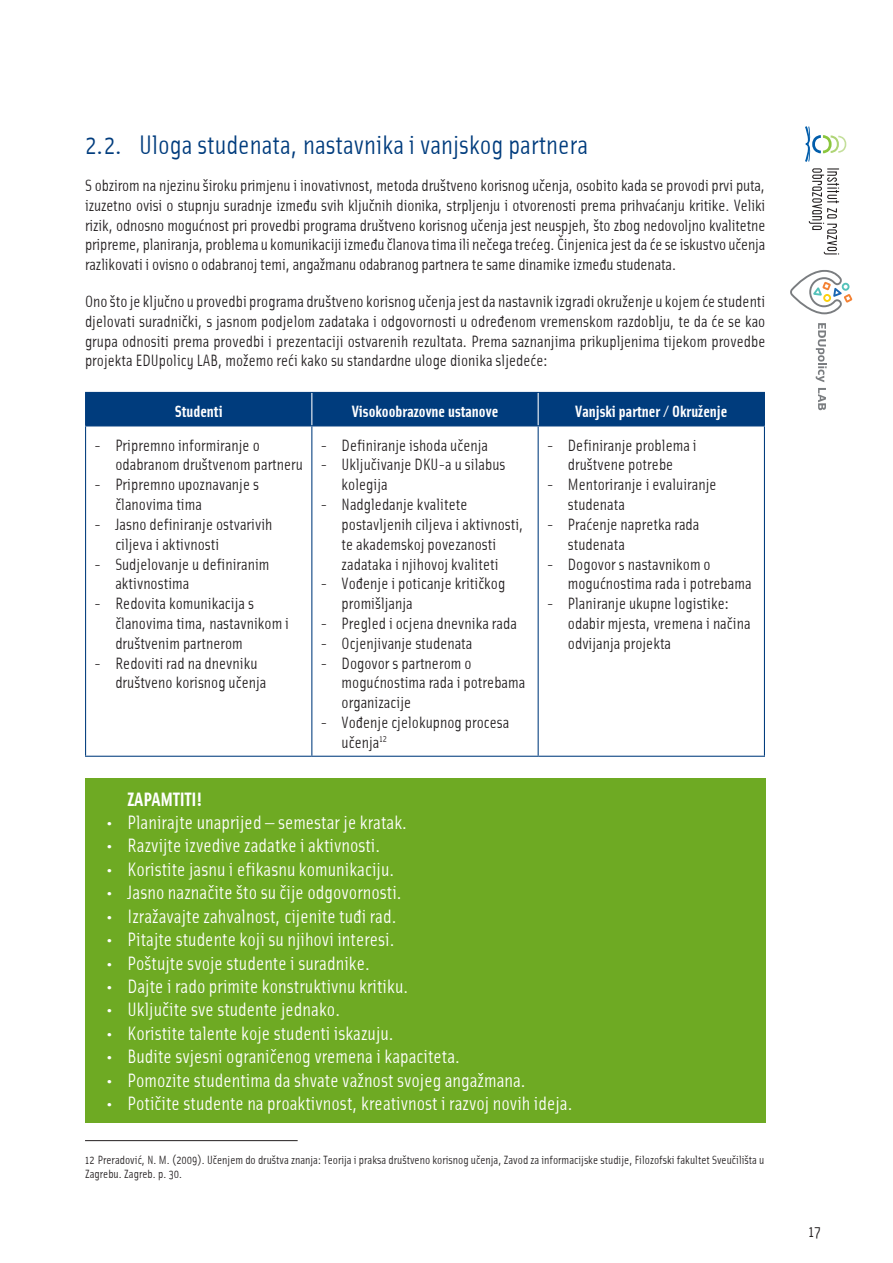
<style>
.page{position:relative;width:893px;height:1263px;background:#fff}
.page>*{position:absolute;margin:0;border:0;box-sizing:border-box;transform-origin:0 0}
.podnaslov{font:27px "Solex HR";color:#003c7d}
.zapamtiti{font:19.5px "Solex HR";color:#fff}
.zapamtiti-2{font:19.5px "Solex HR Bold";color:#fff}
.tekst{font:16.5px/19.8px "Solex HR";color:#231f20;text-align:justify}
.teblica{font:16.5px/19.8px "Solex HR";color:#231f20}
.tekst-2{font:16.5px "Solex HR Bold";color:#fff}
.fusnota{font:12px/14.4px "Solex HR";color:#231f20}
</style>
<div class="page">
<svg style="left:805px;top:126px;width:41px;height:36px"></svg>
<svg style="left:809px;top:168px;width:30px;height:86px"></svg>
<svg style="left:816px;top:323px;width:11px;height:59px"></svg>
<svg style="left:818px;top:388px;width:8px;height:22px"></svg>
<svg style="left:790px;top:270px;width:62px;height:44px"></svg>
<div style="left:85px;top:778px;width:680px;height:40px;background:#6eaa23"></div>
<div style="left:85px;top:801px;width:680px;height:41px;background:#6eaa23"></div>
<div style="left:85px;top:825px;width:680px;height:40px;background:#6eaa23"></div>
<div style="left:85px;top:848px;width:680px;height:41px;background:#6eaa23"></div>
<div style="left:85px;top:871px;width:680px;height:41px;background:#6eaa23"></div>
<div style="left:85px;top:895px;width:680px;height:40px;background:#6eaa23"></div>
<div style="left:85px;top:918px;width:680px;height:41px;background:#6eaa23"></div>
<div style="left:85px;top:942px;width:680px;height:40px;background:#6eaa23"></div>
<div style="left:85px;top:965px;width:680px;height:41px;background:#6eaa23"></div>
<div style="left:85px;top:988px;width:680px;height:41px;background:#6eaa23"></div>
<div style="left:85px;top:1012px;width:680px;height:40px;background:#6eaa23"></div>
<div style="left:85px;top:1035px;width:680px;height:41px;background:#6eaa23"></div>
<div style="left:85px;top:1059px;width:680px;height:40px;background:#6eaa23"></div>
<div style="left:85px;top:1082px;width:680px;height:41px;background:#6eaa23"></div>
<div style="left:86px;top:393px;width:678px;height:32px;background:#003c7d"></div>
<hr style="left:311px;top:393px;width:1px;height:32px;background:#fff">
<hr style="left:538px;top:393px;width:1px;height:32px;background:#fff">
<hr style="left:85px;top:392px;width:227px;height:1px;background:#003c7d">
<hr style="left:85px;top:393px;width:1px;height:32px;background:#003c7d">
<hr style="left:312px;top:392px;width:226px;height:1px;background:#003c7d">
<hr style="left:538px;top:392px;width:227px;height:1px;background:#003c7d">
<hr style="left:764px;top:393px;width:1px;height:32px;background:#003c7d">
<hr style="left:85px;top:425px;width:227px;height:1px;background:#003c7d">
<hr style="left:85px;top:426px;width:1px;height:330px;background:#003c7d">
<hr style="left:312px;top:425px;width:226px;height:1px;background:#003c7d">
<hr style="left:311px;top:426px;width:1px;height:330px;background:#003c7d">
<hr style="left:538px;top:425px;width:227px;height:1px;background:#003c7d">
<hr style="left:538px;top:426px;width:1px;height:330px;background:#003c7d">
<hr style="left:764px;top:426px;width:1px;height:330px;background:#003c7d">
<hr style="left:85px;top:756px;width:227px;height:1px;background:#003c7d">
<hr style="left:312px;top:756px;width:226px;height:1px;background:#003c7d">
<hr style="left:538px;top:756px;width:227px;height:1px;background:#003c7d">
<hr style="left:85px;top:1140px;width:213px;height:1px;background:#231f20">
<p class="podnaslov" style="left:85px;top:128px;width:505px">2.2. Uloga studenata, nastavnika i vanjskog partnera</p>
<p class="tekst" style="left:85px;top:175px;width:682px">S obzirom na njezinu široku primjenu i inovativnost, metoda društveno korisnog učenja, osobito kada se provodi prvi puta, izuzetno ovisi o stupnju suradnje između svih ključnih dionika, strpljenju i otvorenosti prema prihvaćanju kritike. Veliki rizik, odnosno mogućnost pri provedbi programa društveno korisnog učenja jest neuspjeh, što zbog nedovoljno kvalitetne pripreme, planiranja, problema u komunikaciji između članova tima ili nečega trećeg. Činjenica jest da će se iskustvo učenja razlikovati i ovisno o odabranoj temi, angažmanu odabranog partnera te same dinamike između studenata.</p>
<p class="tekst" style="left:85px;top:291px;width:682px">Ono što je ključno u provedbi programa društveno korisnog učenja jest da nastavnik izgradi okruženje u kojem će studenti djelovati suradnički, s jasnom podjelom zadataka i odgovornosti u određenom vremenskom razdoblju, te da će se kao grupa odnositi prema provedbi i prezentaciji ostvarenih rezultata. Prema saznanjima prikupljenima tijekom provedbe projekta EDUpolicy LAB, možemo reći kako su standardne uloge dionika sljedeće:</p>
<p class="tekst-2" style="left:175px;top:401px;width:49px">Studenti</p>
<p class="tekst-2" style="left:352px;top:401px;width:148px">Visokoobrazovne ustanove</p>
<p class="tekst-2" style="left:575px;top:401px;width:154px">Vanjski partner / Okruženje</p>
<p class="teblica" style="left:115px;top:434px;width:189px;text-indent:-21px">- Pripremno informiranje o odabranom društvenom partneru</p>
<p class="teblica" style="left:115px;top:474px;width:145px;text-indent:-21px">- Pripremno upoznavanje s članovima tima</p>
<p class="teblica" style="left:115px;top:514px;width:159px;text-indent:-21px">- Jasno definiranje ostvarivih ciljeva i aktivnosti</p>
<p class="teblica" style="left:115px;top:553px;width:156px;text-indent:-21px">- Sudjelovanje u definiranim aktivnostima</p>
<p class="teblica" style="left:115px;top:593px;width:175px;text-indent:-21px">- Redovita komunikacija s članovima tima, nastavnikom i društvenim partnerom</p>
<p class="teblica" style="left:115px;top:652px;width:153px;text-indent:-21px">- Redoviti rad na dnevniku društveno korisnog učenja</p>
<p class="teblica" style="left:320px;top:434px;width:169px">- Definiranje ishoda učenja</p>
<p class="teblica" style="left:342px;top:454px;width:165px;text-indent:-21px">- Uključivanje DKU-a u silabus kolegija</p>
<p class="teblica" style="left:342px;top:494px;width:184px;text-indent:-21px">- Nadgledanje kvalitete postavljenih ciljeva i aktivnosti, te akademskoj povezanosti zadataka i njihovoj kvaliteti</p>
<p class="teblica" style="left:342px;top:573px;width:165px;text-indent:-21px">- Vođenje i poticanje kritičkog promišljanja</p>
<p class="teblica" style="left:320px;top:613px;width:198px">- Pregled i ocjena dnevnika rada</p>
<p class="teblica" style="left:320px;top:632px;width:154px">- Ocjenjivanje studenata</p>
<p class="teblica" style="left:342px;top:652px;width:185px;text-indent:-21px">- Dogovor s partnerom o mogućnostima rada i potrebama organizacije</p>
<p class="teblica" style="left:342px;top:712px;width:169px;text-indent:-21px">- Vođenje cjelokupnog procesa učenja<sup>12</sup></p>
<p class="teblica" style="left:547px;top:434px;width:152px;text-align:center">- Definiranje problema i društvene potrebe</p>
<p class="teblica" style="left:568px;top:474px;width:150px;text-indent:-21px">- Mentoriranje i evaluiranje studenata</p>
<p class="teblica" style="left:568px;top:514px;width:133px;text-indent:-21px">- Praćenje napretka rada studenata</p>
<p class="teblica" style="left:568px;top:553px;width:185px;text-indent:-21px">- Dogovor s nastavnikom o mogućnostima rada i potrebama</p>
<p class="teblica" style="left:568px;top:593px;width:184px;text-indent:-21px">- Planiranje ukupne logistike: odabir mjesta, vremena i načina odvijanja projekta</p>
<p class="zapamtiti-2" style="left:128px;top:786px;width:76px">ZAPAMTITI!</p>
<p class="zapamtiti" style="left:106px;top:810px;width:303px">• Planirajte unaprijed — semestar je kratak.</p>
<p class="zapamtiti" style="left:106px;top:833px;width:276px">• Razvijte izvedive zadatke i aktivnosti.</p>
<p class="zapamtiti" style="left:106px;top:857px;width:290px">• Koristite jasnu i efikasnu komunikaciju.</p>
<p class="zapamtiti" style="left:106px;top:880px;width:297px">• Jasno naznačite što su čije odgovornosti.</p>
<p class="zapamtiti" style="left:106px;top:903px;width:292px">• Izražavajte zahvalnost, cijenite tuđi rad.</p>
<p class="zapamtiti" style="left:106px;top:927px;width:290px">• Pitajte studente koji su njihovi interesi.</p>
<p class="zapamtiti" style="left:106px;top:950px;width:266px">• Poštujte svoje studente i suradnike.</p>
<p class="zapamtiti" style="left:106px;top:974px;width:304px">• Dajte i rado primite konstruktivnu kritiku.</p>
<p class="zapamtiti" style="left:106px;top:997px;width:236px">• Uključite sve studente jednako.</p>
<p class="zapamtiti" style="left:106px;top:1020px;width:289px">• Koristite talente koje studenti iskazuju.</p>
<p class="zapamtiti" style="left:106px;top:1044px;width:356px">• Budite svjesni ograničenog vremena i kapaciteta.</p>
<p class="zapamtiti" style="left:106px;top:1067px;width:421px">• Pomozite studentima da shvate važnost svojeg angažmana.</p>
<p class="zapamtiti" style="left:106px;top:1091px;width:468px">• Potičite studente na proaktivnost, kreativnost i razvoj novih ideja.</p>
<p class="fusnota" style="left:85px;top:1152px;width:681px">12 Preradović, N. M. (2009). Učenjem do društva znanja: Teorija i praksa društveno korisnog učenja, Zavod za informacijske studije, Filozofski fakultet Sveučilišta u<br>Zagrebu. Zagreb. p. 30.</p>
<p class="tekst" style="left:808px;top:1220px;width:14px">17</p>
</div>
